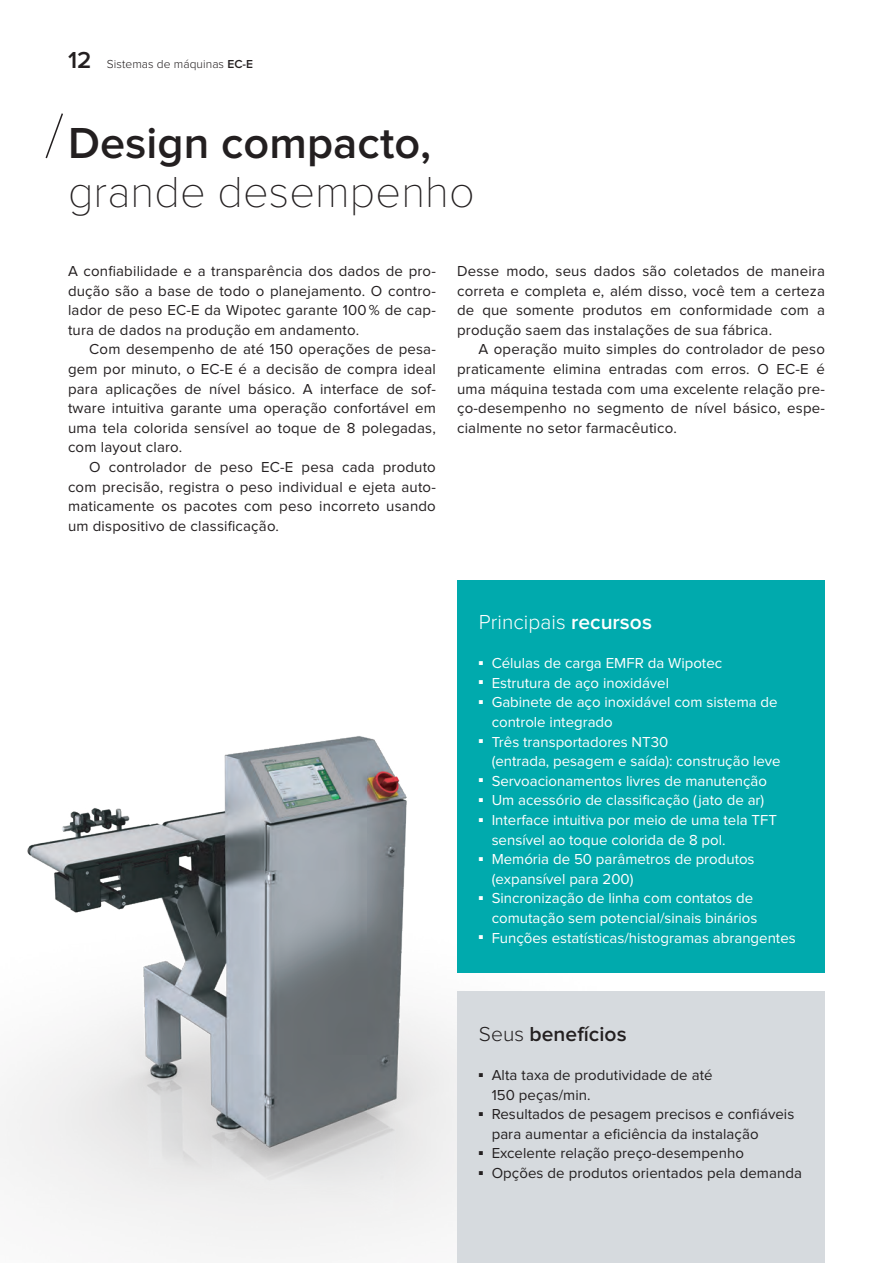
<style>
.page{position:relative;width:893px;height:1263px;background:#fff}
.page>*{position:absolute;margin:0;border:0;box-sizing:border-box;transform-origin:0 0}
.t1{font:100 45px "Proxima Nova T";color:#231f20}
.t2{font:600 45px "Proxima Nova";color:#231f20}
.t3{font:600 24px "Proxima Nova";color:#231f20}
.t4{font:300 21px "Proxima Nova";color:#fff}
.t5{font:600 21px "Proxima Nova";color:#231f20}
.t6{font:15px/19.6px "Proxima Nova";letter-spacing:.01em;color:#231f20;text-align:justify}
.t7{font:15px/19.6px "Proxima Nova";color:#fff}
.t8{font:300 12px "Proxima Nova";letter-spacing:.005em;color:#231f20}
.s1{font-weight:600}
.s2{font-weight:300}
</style>
<div class="page">
<img style="left:0;top:736px;width:630px;height:516px">
<svg style="left:45px;top:113px;width:18px;height:46px"></svg>
<div style="left:457px;top:580px;width:368px;height:392px;background:#00aaad"></div>
<div style="left:457px;top:992px;width:368px;height:271px;background:#d6dade"></div>
<h2 class="t3" style="left:68px;top:49px;width:25px">12</h2>
<p class="t8" style="left:107px;top:59px;width:148px">Sistemas de máquinas <span class="s1">EC-E</span></p>
<h1 class="t2" style="left:68px;top:123px;width:365px">Design compacto,</h1>
<h1 class="t1" style="left:68px;top:159px;width:408px">grande desempenho</h1>
<p class="t6" style="left:68px;top:262px;width:369px">A confiabilidade e a transparência dos dados de pro&shy;dução são a base de todo o planejamento. O contro&shy;lador de peso EC-E da Wipotec garante 100 % de cap&shy;tura de dados na produção em andamento.</p>
<p class="t6" style="left:68px;top:340px;width:369px;text-indent:21px">Com desempenho de até 150 operações de pesa&shy;gem por minuto, o EC-E é a decisão de compra ideal para aplicações de nível básico. A interface de sof&shy;tware intuitiva garante uma operação confortável em uma tela colorida sensível ao toque de 8 polegadas, com layout claro.</p>
<p class="t6" style="left:68px;top:458px;width:369px;text-indent:21px">O controlador de peso EC-E pesa cada produto com precisão, registra o peso individual e ejeta auto&shy;maticamente os pacotes com peso incorreto usando um dispositivo de classificação.</p>
<p class="t6" style="left:457px;top:262px;width:369px">Desse modo, seus dados são coletados de maneira correta e completa e, além disso, você tem a certeza de que somente produtos em conformidade com a produção saem das instalações de sua fábrica.</p>
<p class="t6" style="left:457px;top:340px;width:369px;text-indent:21px">A operação muito simples do controlador de peso praticamente elimina entradas com erros. O EC-E é uma máquina testada com uma excelente relação pre&shy;ço-desempenho no segmento de nível básico, espe&shy;cialmente no setor farmacêutico.</p>
<h3 class="t4" style="left:479px;top:612px;width:175px">Principais <span class="s1">recursos</span></h3>
<p class="t7" style="left:479px;top:654px;width:245px"><sup>■</sup> Células de carga EMFR da Wipotec</p>
<p class="t7" style="left:479px;top:673px;width:192px"><sup>■</sup> Estrutura de aço inoxidável</p>
<p class="t7" style="left:492px;top:693px;width:288px;text-indent:-13px"><sup>■</sup> Gabinete de aço inoxidável com sistema de controle integrado</p>
<p class="t7" style="left:492px;top:732px;width:291px;text-indent:-13px"><sup>■</sup> Três transportadores NT30<br>(entrada, pesagem e saída): construção leve</p>
<p class="t7" style="left:479px;top:771px;width:290px"><sup>■</sup> Servoacionamentos livres de manutenção</p>
<p class="t7" style="left:479px;top:791px;width:287px"><sup>■</sup> Um acessório de classificação (jato de ar)</p>
<p class="t7" style="left:492px;top:811px;width:287px;text-indent:-13px"><sup>■</sup> Interface intuitiva por meio de uma tela TFT sensível ao toque colorida de 8 pol.</p>
<p class="t7" style="left:492px;top:850px;width:264px;text-indent:-13px"><sup>■</sup> Memória de 50 parâmetros de produtos (expansível para 200)</p>
<p class="t7" style="left:479px;top:889px;width:280px;text-align:right"><sup>■</sup> Sincronização de linha com contatos de comutação sem potencial/sinais binários</p>
<p class="t7" style="left:479px;top:928px;width:318px"><sup>■</sup> Funções estatísticas/histogramas abrangentes</p>
<h3 class="t5" style="left:479px;top:1024px;width:149px"><span class="s2">Seus</span> benefícios</h3>
<p class="t6" style="left:492px;top:1066px;width:222px;text-indent:-13px"><sup>■</sup> Alta taxa de produtividade de até<br>150 peças/min.</p>
<p class="t6" style="left:492px;top:1105px;width:304px;text-indent:-13px"><sup>■</sup> Resultados de pesagem precisos e confiáveis para aumentar a eficiência da instalação</p>
<p class="t6" style="left:479px;top:1144px;width:267px"><sup>■</sup> Excelente relação preço-desempenho</p>
<p class="t6" style="left:479px;top:1164px;width:325px"><sup>■</sup> Opções de produtos orientados pela demanda</p>
</div>
